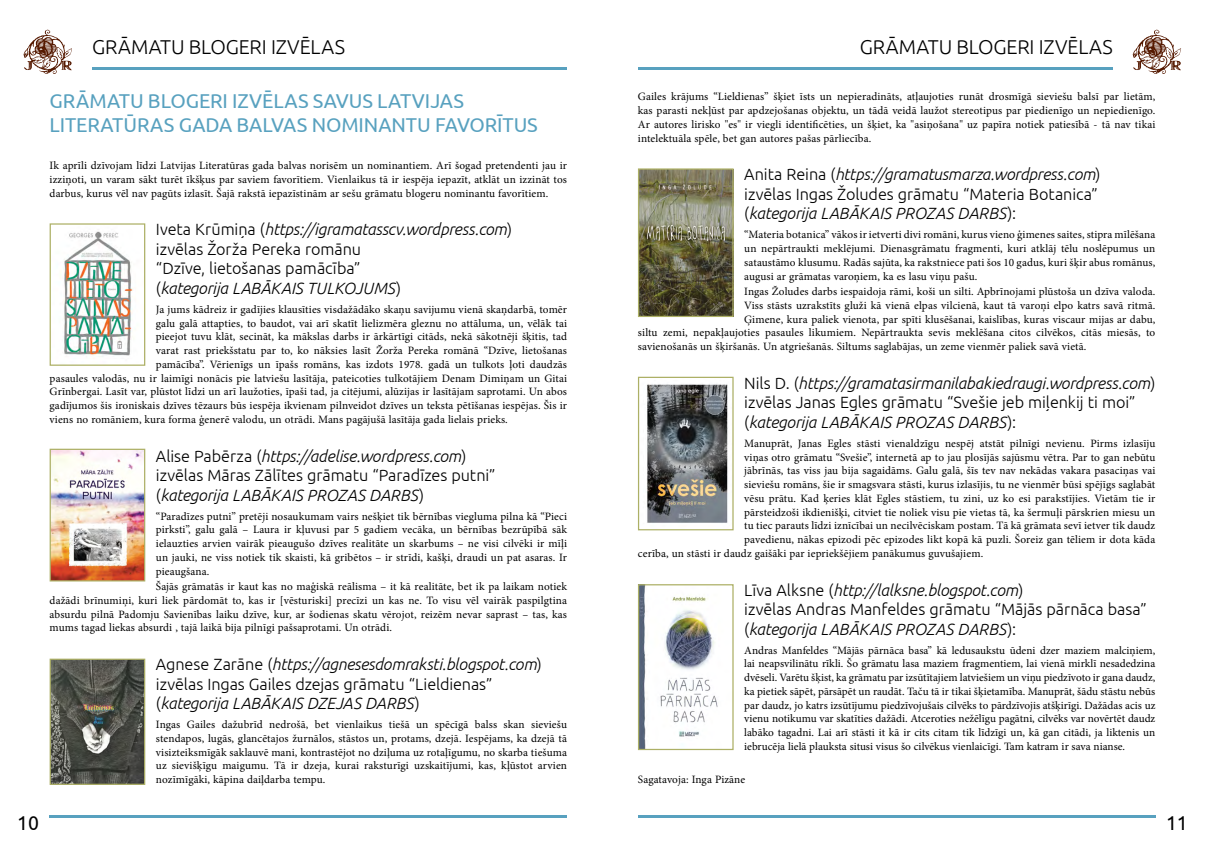
<style>
.page{position:relative;width:1205px;height:851px;background:#fff}
.page>*{position:absolute;margin:0;border:0;box-sizing:border-box;transform-origin:0 0}
.t1{font:20px/24px "Ubuntu";letter-spacing:-.005em;color:#58a1bf}
.t2{font:300 20px "Ubuntu";letter-spacing:-.005em;color:#000}
.t3{font:20px "Ubuntu";color:#000;scale:.96 1}
.t4{font:italic 300 16.25px/19.5px "Ubuntu";letter-spacing:-.01em;color:#000}
.t5{font:300 16.25px/19.5px "Ubuntu";letter-spacing:-.005em;color:#000}
.t6{font:11.25px/13.8px "Minion Pro";letter-spacing:.01em;color:#000;text-align:justify}
.s1{font-style:italic}
.s2{font-style:normal}
</style>
<div class="page">
<svg style="left:24px;top:29px;width:48px;height:45px"></svg>
<svg style="left:1132px;top:29px;width:49px;height:45px"></svg>
<hr style="left:638px;top:67px;width:475px;height:2px;background:#58a1bf">
<hr style="left:92px;top:67px;width:475px;height:2px;background:#58a1bf">
<hr style="left:638px;top:815px;width:517px;height:2px;background:#58a1bf">
<hr style="left:50px;top:815px;width:517px;height:2px;background:#58a1bf">
<img style="left:60px;top:231px;width:73px;height:126px">
<div style="left:50px;top:223px;width:95px;height:143px;border:1px solid #adb066"></div>
<img style="left:640px;top:170px;width:91px;height:145px">
<div style="left:638px;top:168px;width:95px;height:149px;border:1px solid #adb066"></div>
<img style="left:646px;top:384px;width:82px;height:139px">
<div style="left:638px;top:376px;width:95px;height:154px;border:1px solid #adb066"></div>
<img style="left:640px;top:586px;width:78px;height:162px">
<div style="left:638px;top:584px;width:95px;height:166px;border:1px solid #adb066"></div>
<img style="left:52px;top:450px;width:91px;height:129px">
<div style="left:50px;top:448px;width:95px;height:133px;border:1px solid #adb066"></div>
<img style="left:52px;top:660px;width:91px;height:122px">
<div style="left:50px;top:658px;width:95px;height:126px;border:1px solid #adb066"></div>
<h1 class="t2" style="left:92px;top:35px;width:254px">GRĀMATU BLOGERI IZVĒLAS</h1>
<h1 class="t2" style="left:860px;top:35px;width:254px">GRĀMATU BLOGERI IZVĒLAS</h1>
<h1 class="t1" style="left:50px;top:89px;width:490px;text-indent:57px">ATU BLOGERI IZVĒLAS SAVUS LATVIJAS<br>LITERATŪRAS GADA BALVAS NOMINANTU FAVORĪTUS</h1>
<p class="t6" style="left:50px;top:159px;width:519px">Ik aprīli dzīvojam līdzi Latvijas Literatūras gada balvas norisēm un nominantiem. Arī šogad pretendenti jau ir izziņoti, un varam sākt turēt īkšķus par saviem favorītiem. Vienlaikus tā ir iespēja iepazīt, atklāt un izzināt tos darbus, kurus vēl nav pagūts izlasīt. Šajā rakstā iepazīstinām ar sešu grāmatu blogeru nominantu favorītiem.</p>
<h2 class="t5" style="left:156px;top:219px;width:358px">Iveta Krūmiņa (<span class="s1">https://igramatasscv.wordpress.com</span>) izvēlas Žorža Pereka romānu<br>“Dzīve, lietošanas pamācība”<br>(<span class="s1">kategorija LABĀKAIS TULKOJUMS</span>)</h2>
<p class="t6" style="left:156px;top:302px;width:413px">Ja jums kādreiz ir gadījies klausīties visdažādāko skaņu savijumu vienā skaņdarbā, tomēr</p>
<p class="t6" style="left:156px;top:316px;width:412px">galu galā attapties, to baudot, vai arī skatīt lielizmēra gleznu no attāluma, un, vēlāk tai</p>
<p class="t6" style="left:156px;top:330px;width:413px">pieejot tuvu klāt, secināt, ka mākslas darbs ir ārkārtīgi citāds, nekā sākotnēji šķitis, tad</p>
<p class="t6" style="left:156px;top:343px;width:413px">varat rast priekšstatu par to, ko nāksies lasīt Žorža Pereka romānā “Dzīve, lietošanas</p>
<p class="t6" style="left:156px;top:357px;width:412px">pamācība”. Vērienīgs un īpašs romāns, kas izdots 1978. gadā un tulkots ļoti daudzās</p>
<p class="t6" style="left:50px;top:371px;width:519px">pasaules valodās, nu ir laimīgi nonācis pie latviešu lasītāja, pateicoties tulkotājiem Denam Dimiņam un Gitai</p>
<p class="t6" style="left:50px;top:385px;width:519px">Grīnbergai. Lasīt var, plūstot līdzi un arī laužoties, īpaši tad, ja citējumi, alūzijas ir lasītājam saprotami. Un abos</p>
<p class="t6" style="left:50px;top:398px;width:519px">gadījumos šis ironiskais dzīves tēzaurs būs iespēja ikvienam pilnveidot dzīves un teksta pētīšanas iespējas. Šis ir</p>
<p class="t6" style="left:50px;top:412px;width:460px">viens no romāniem, kura forma ģenerē valodu, un otrādi. Mans pagājušā lasītāja gada lielais prieks.</p>
<h2 class="t5" style="left:156px;top:445px;width:341px">Alise Pabērza (<span class="s1">https://adelise.wordpress.com</span>) izvēlas Māras Zālītes grāmatu “Paradīzes putni” (<span class="s1">kategorija LABĀKAIS PROZAS DARBS</span>)</h2>
<p class="t6" style="left:156px;top:509px;width:413px">“Paradīzes putni” pretēji nosaukumam vairs nešķiet tik bērnības viegluma pilna kā “Pieci pirksti”, galu galā – Laura ir kļuvusi par 5 gadiem vecāka, un bērnības bezrūpībā sāk ielauzties arvien vairāk pieaugušo dzīves realitāte un skarbums – ne visi cilvēki ir mīļi un jauki, ne viss notiek tik skaisti, kā gribētos – ir strīdi, kašķi, draudi un pat asaras. Ir pieaugšana.</p>
<p class="t6" style="left:50px;top:579px;width:519px;text-indent:106px">Šajās grāmatās ir kaut kas no maģiskā reālisma – it kā realitāte, bet ik pa laikam notiek dažādi brīnumiņi, kuri liek pārdomāt to, kas ir [vēsturiski] precīzi un kas ne. To visu vēl vairāk paspilgtina absurdu pilnā Padomju Savienības laiku dzīve, kur, ar šodienas skatu vērojot, reizēm nevar saprast – tas, kas mums tagad liekas absurdi , tajā laikā bija pilnīgi pašsaprotami. Un otrādi.</p>
<h2 class="t4" style="left:156px;top:654px;width:387px"><span class="s2">Agnese Zarāne (</span>https://agnesesdomraksti.blogspot.com<span class="s2">) izvēlas Ingas Gailes dzejas grāmatu “Lieldienas” (</span>kategorija LABĀKAIS DZEJAS DARBS<span class="s2">)</span></h2>
<p class="t6" style="left:156px;top:717px;width:413px">Ingas Gailes dažubrīd nedrošā, bet vienlaikus tiešā un spēcīgā balss skan sieviešu stendapos, lugās, glancētajos žurnālos, stāstos un, protams, dzejā. Iespējams, ka dzejā tā visizteiksmīgāk saklauvē mani, kontrastējot no dziļuma uz rotaļīgumu, no skarba tiešuma uz sievišķīgu maigumu. Tā ir dzeja, kurai raksturīgi uzskaitījumi, kas, kļūstot arvien nozīmīgāki, kāpina daiļdarba tempu.</p>
<h1 class="t1" style="left:50px;top:89px;width:28px">GRĀM</h1>
<p class="t6" style="left:638px;top:90px;width:519px">Gailes krājums “Lieldienas” šķiet īsts un nepieradināts, atļaujoties runāt drosmīgā sieviešu balsī par lietām, kas parasti nekļūst par apdzejošanas objektu, un tādā veidā laužot stereotipus par piedienīgo un nepiedienīgo.<br>Ar autores lirisko "es" ir viegli identificēties, un šķiet, ka "asiņošana" uz papīra notiek patiesībā - tā nav tikai intelektuāla spēle, bet gan autores pašas pārliecība.</p>
<h2 class="t4" style="left:744px;top:164px;width:358px"><span class="s2">Anita Reina (</span>https://gramatusmarza.wordpress.com<span class="s2">) izvēlas Ingas Žoludes grāmatu “Materia Botanica” (</span>kategorija LABĀKAIS PROZAS DARBS<span class="s2">):</span></h2>
<p class="t6" style="left:744px;top:228px;width:413px">“Materia botanica” vākos ir ietverti divi romāni, kurus vieno ģimenes saites, stipra mīlēšana un nepārtraukti meklējumi. Dienasgrāmatu fragmenti, kuri atklāj tēlu noslēpumus un sataustāmo klusumu. Radās sajūta, ka rakstniece pati šos 10 gadus, kuri šķir abus romānus, augusi ar grāmatas varoņiem, ka es lasu viņu pašu.</p>
<p class="t6" style="left:744px;top:285px;width:413px">Ingas Žoludes darbs iespaidoja rāmi, koši un silti. Apbrīnojami plūstoša un dzīva valoda.</p>
<p class="t6" style="left:744px;top:298px;width:413px">Viss stāsts uzrakstīts gluži kā vienā elpas vilcienā, kaut tā varoņi elpo katrs savā ritmā.</p>
<p class="t6" style="left:744px;top:312px;width:412px">Ģimene, kura paliek vienota, par spīti klusēšanai, kaislības, kuras viscaur mijas ar dabu,</p>
<p class="t6" style="left:638px;top:326px;width:519px">siltu zemi, nepakļaujoties pasaules likumiem. Nepārtraukta sevis meklēšana citos cilvēkos, citās miesās, to</p>
<p class="t6" style="left:638px;top:340px;width:450px">savienošanās un šķiršanās. Un atgriešanās. Siltums saglabājas, un zeme vienmēr paliek savā vietā.</p>
<h2 class="t4" style="left:744px;top:373px;width:413px"><span class="s2">Nils D. (</span>https://gramatasirmanilabakiedraugi.wordpress.com<span class="s2">) izvēlas Janas Egles grāmatu “Svešie jeb miļenkij ti moi” (</span>kategorija LABĀKAIS PROZAS DARBS<span class="s2">):</span></h2>
<p class="t6" style="left:744px;top:436px;width:412px">Manuprāt, Janas Egles stāsti vienaldzīgu nespēj atstāt pilnīgi nevienu. Pirms izlasīju</p>
<p class="t6" style="left:744px;top:450px;width:413px">viņas otro grāmatu “Svešie”, internetā ap to jau plosījās sajūsmu vētra. Par to gan nebūtu</p>
<p class="t6" style="left:744px;top:464px;width:413px">jābrīnās, tas viss jau bija sagaidāms. Galu galā, šīs tev nav nekādas vakara pasaciņas vai</p>
<p class="t6" style="left:744px;top:477px;width:412px">sieviešu romāns, šie ir smagsvara stāsti, kurus izlasījis, tu ne vienmēr būsi spējīgs saglabāt</p>
<p class="t6" style="left:744px;top:491px;width:413px">vēsu prātu. Kad ķeries klāt Egles stāstiem, tu zini, uz ko esi parakstījies. Vietām tie ir</p>
<p class="t6" style="left:744px;top:505px;width:413px">pārsteidzoši ikdienišķi, citviet tie noliek visu pie vietas tā, ka šermuļi pārskrien miesu un</p>
<p class="t6" style="left:744px;top:519px;width:412px">tu tiec parauts līdzi iznīcībai un necilvēciskam postam. Tā kā grāmata sevī ietver tik daudz</p>
<p class="t6" style="left:744px;top:532px;width:412px">pavedienu, nākas epizodi pēc epizodes likt kopā kā puzli. Šoreiz gan tēliem ir dota kāda</p>
<p class="t6" style="left:638px;top:546px;width:347px">cerība, un stāsti ir daudz gaišāki par iepriekšējiem panākumus guvušajiem.</p>
<h2 class="t5" style="left:744px;top:579px;width:404px">Līva Alksne (<span class="s1">http://lalksne.blogspot.com</span>)<br>izvēlas Andras Manfeldes grāmatu “Mājās pārnāca basa” (<span class="s1">kategorija LABĀKAIS PROZAS DARBS</span>):</h2>
<p class="t6" style="left:744px;top:643px;width:413px">Andras Manfeldes “Mājās pārnāca basa” kā ledusaukstu ūdeni dzer maziem malciņiem, lai neapsvilinātu rīkli. Šo grāmatu lasa maziem fragmentiem, lai vienā mirklī nesadedzina dvēseli. Varētu šķist, ka grāmatu par izsūtītajiem latviešiem un viņu piedzīvoto ir gana daudz, ka pietiek sāpēt, pārsāpēt un raudāt. Taču tā ir tikai šķietamība. Manuprāt, šādu stāstu nebūs par daudz, jo katrs izsūtījumu piedzīvojušais cilvēks to pārdzīvojis atšķirīgi. Dažādas acis uz vienu notikumu var skatīties dažādi. Atceroties nežēlīgu pagātni, cilvēks var novērtēt daudz labāko tagadni. Lai arī stāsti it kā ir cits citam tik līdzīgi un, kā gan citādi, ja liktenis un iebrucēja lielā plauksta situsi visus šo cilvēkus vienlaicīgi. Tam katram ir sava nianse.</p>
<p class="t6" style="left:638px;top:772px;width:109px">Sagatavoja: Inga Pizāne</p>
<h1 class="t3" style="left:17px;top:810px;width:24px">10</h1>
<h1 class="t3" style="left:1166px;top:810px;width:24px">11</h1>
</div>
